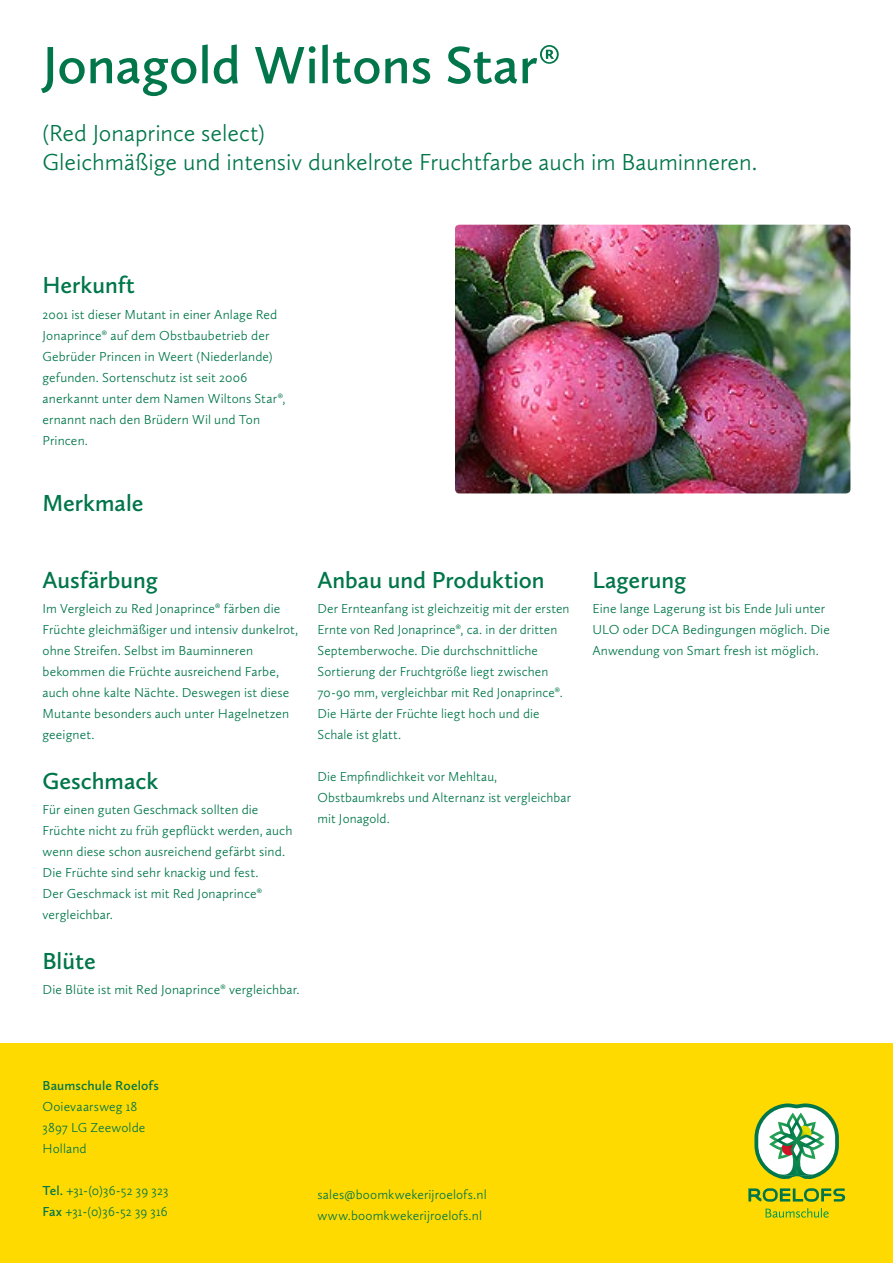
<style>
.page{position:relative;width:893px;height:1263px;background:#fff}
.page>*{position:absolute;margin:0;border:0;box-sizing:border-box;transform-origin:0 0}
.Titel{font:600 54.3px "Calluna Sans";color:#00764a}
.Intro{font:300 24px "Calluna Sans";color:#00764a}
.Kopje{font:600 24px "Calluna Sans";color:#00764a}
.Platte_tekst{font:300 13.5px/21px "Calluna Sans";letter-spacing:.01em;color:#00764a}
.Platte_tekst-2{font:600 13.5px "Calluna Sans";letter-spacing:.01em;color:#00764a}
.s1{font-weight:600}
</style>
<div class="page">
<img style="left:455px;top:225px;width:395px;height:268px">
<div style="left:0;top:1043px;width:893px;height:220px;background:#ffda00"></div>
<svg style="left:748px;top:1188px;width:97px;height:14px"></svg>
<svg style="left:754px;top:1103px;width:85px;height:76px"></svg>
<svg style="left:766px;top:1208px;width:63px;height:10px"></svg>
<p class="Titel" style="left:43px;top:32px;width:520px">Jonagold Wiltons Star®</p>
<p class="Intro" style="left:43px;top:119px;width:224px">(Red Jonaprince select)</p>
<p class="Intro" style="left:43px;top:148px;width:716px">Gleichmäßige und intensiv dunkelrote Fruchtfarbe auch im Bauminneren.</p>
<p class="Kopje" style="left:43px;top:271px;width:94px">Herkunft</p>
<p class="Platte_tekst" style="left:43px;top:303px;width:245px">2001 ist dieser Mutant in einer Anlage Red Jonaprince® auf dem Obstbaubetrieb der Gebrüder Princen in Weert (Niederlande) gefunden. Sortenschutz ist seit 2006 anerkannt unter dem Namen Wiltons Star®, ernannt nach den Brüdern Wil und Ton Princen.</p>
<p class="Kopje" style="left:43px;top:489px;width:103px">Merkmale</p>
<p class="Kopje" style="left:43px;top:565px;width:117px">Ausfärbung</p>
<p class="Platte_tekst" style="left:43px;top:598px;width:257px">Im Vergleich zu Red Jonaprince® färben die Früchte gleichmäßiger und intensiv dunkelrot, ohne Streifen. Selbst im Bauminneren bekommen die Früchte ausreichend Farbe, auch ohne kalte Nächte. Deswegen ist diese Mutante besonders auch unter Hagelnetzen geeignet.</p>
<p class="Kopje" style="left:43px;top:766px;width:117px">Geschmack</p>
<p class="Platte_tekst" style="left:43px;top:799px;width:251px">Für einen guten Geschmack sollten die<br>Früchte nicht zu früh gepflückt werden, auch wenn diese schon ausreichend gefärbt sind.</p>
<p class="Platte_tekst" style="left:43px;top:862px;width:221px">Die Früchte sind sehr knackig und fest.<br>Der Geschmack ist mit Red Jonaprince® vergleichbar.</p>
<p class="Kopje" style="left:43px;top:946px;width:55px">Blüte</p>
<p class="Platte_tekst" style="left:43px;top:979px;width:259px">Die Blüte ist mit Red Jonaprince® vergleichbar.</p>
<p class="Kopje" style="left:317px;top:565px;width:229px">Anbau und Produktion</p>
<p class="Platte_tekst" style="left:317px;top:598px;width:254px">Der Ernteanfang ist gleichzeitig mit der ersten Ernte von Red Jonaprince®, ca. in der dritten Septemberwoche. Die durchschnittliche Sortierung der Fruchtgröße liegt zwischen 70-90 mm, vergleichbar mit Red Jonaprince®.<br>Die Härte der Früchte liegt hoch und die Schale ist glatt.</p>
<p class="Platte_tekst" style="left:317px;top:766px;width:255px">Die Empfindlichkeit vor Mehltau,<br>Obstbaumkrebs und Alternanz ist vergleichbar mit Jonagold.</p>
<p class="Kopje" style="left:592px;top:565px;width:95px">Lagerung</p>
<p class="Platte_tekst" style="left:592px;top:598px;width:239px">Eine lange Lagerung ist bis Ende Juli unter<br>ULO oder DCA Bedingungen möglich. Die<br>Anwendung von Smart fresh ist möglich.</p>
<p class="Platte_tekst-2" style="left:43px;top:1077px;width:118px">Baumschule Roelofs</p>
<p class="Platte_tekst" style="left:43px;top:1096px;width:96px">Ooievaarsweg 18</p>
<p class="Platte_tekst" style="left:43px;top:1117px;width:104px">3897 LG Zeewolde</p>
<p class="Platte_tekst" style="left:43px;top:1138px;width:46px">Holland</p>
<p class="Platte_tekst" style="left:43px;top:1180px;width:127px"><span class="s1">Tel.</span> +31-(0)36-52 39 323</p>
<p class="Platte_tekst" style="left:43px;top:1201px;width:127px"><span class="s1">Fax</span> +31-(0)36-52 39 316</p>
<p class="Platte_tekst" style="left:317px;top:1184px;width:171px">sales@boomkwekerijroelofs.nl</p>
<p class="Platte_tekst" style="left:317px;top:1205px;width:166px">www.boomkwekerijroelofs.nl</p>
</div>
